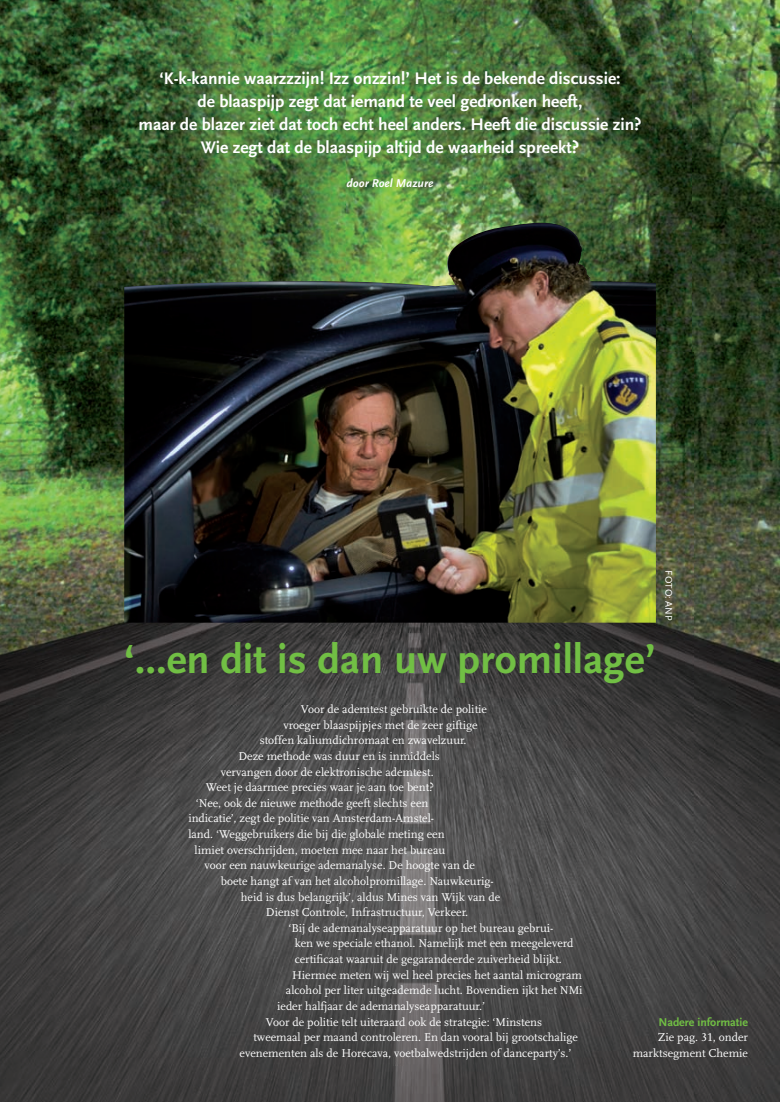
<style>
.page{position:relative;width:780px;height:1102px;background:#fff}
.page>*{position:absolute;margin:0;border:0;box-sizing:border-box;transform-origin:0 0}
.t1{font:700 42.5px "LG Scala Sans";color:#71bf44}
.t2{font:700 17.5px/23.1px "LG Scala Sans";color:#fff;text-align:center}
.t3{font:11.88px/15.6px "LG Scala";color:#fff;text-align:right}
.t4{font:700 11.88px "LG Scala Sans";color:#71bf44}
.t5{font:italic 700 11.88px "LG Scala Sans";color:#fff}
.t6{font:10px "LG Scala Sans";color:#fff}
</style>
<div class="page">
<img style="left:0;top:0;width:780px;height:1102px">
<svg style="left:394px;top:1058px;width:10px;height:7px"></svg>
<img style="left:124px;top:223px;width:532px;height:400px">
<p class="t2" style="left:138px;top:67px;width:504px">‘K-k-kannie waarzzzijn! Izz onzzin!’ Het is de bekende discussie:<br>de blaaspijp zegt dat iemand te veel gedronken heeft,<br>maar de blazer ziet dat toch echt heel anders. Heeft die discussie zin?<br>Wie zegt dat de blaaspijp altijd de waarheid spreekt?</p>
<p class="t5" style="left:346px;top:177px;width:88px">door Roel Mazure</p>
<h1 class="t1" style="left:124px;top:636px;width:533px">‘...en dit is dan uw promillage’</h1>
<p class="t6" style="left:674px;top:570px;width:51px;rotate:90deg">FOTO: ANP</p>
<p class="t3" style="left:301px;top:702px;width:187px">Voor de ademtest gebruikte de politie</p>
<p class="t3" style="left:283px;top:717px;width:196px">vroeger blaaspijpjes met de zeer giftige</p>
<p class="t3" style="left:260px;top:733px;width:208px">stoffen kaliumdichromaat en zwavelzuur.</p>
<p class="t3" style="left:238px;top:748px;width:203px">Deze methode was duur en is inmiddels</p>
<p class="t3" style="left:221px;top:764px;width:214px">vervangen door de elektronische ademtest.</p>
<p class="t3" style="left:206px;top:780px;width:230px">Weet je daarmee precies waar je aan toe bent?</p>
<p class="t3" style="left:196px;top:795px;width:234px">‘Nee, ook de nieuwe methode geeft slechts een</p>
<p class="t3" style="left:188px;top:811px;width:247px">indicatie’, zegt de politie van Amsterdam-Amstel-</p>
<p class="t3" style="left:188px;top:827px;width:258px">land. ‘Weggebruikers die bij die globale meting een</p>
<p class="t3" style="left:195px;top:842px;width:252px">limiet overschrijden, moeten mee naar het bureau</p>
<p class="t3" style="left:205px;top:858px;width:272px">voor een nauwkeurige ademanalyse. De hoogte van de</p>
<p class="t3" style="left:221px;top:873px;width:274px">boete hangt af van het alcoholpromillage. Nauwkeurig-</p>
<p class="t3" style="left:241px;top:889px;width:261px">heid is dus belangrijk’, aldus Mines van Wijk van de</p>
<p class="t3" style="left:266px;top:905px;width:204px">Dienst Controle, Infrastructuur, Verkeer.</p>
<p class="t3" style="left:288px;top:920px;width:266px">‘Bij de ademanalyseapparatuur op het bureau gebrui-</p>
<p class="t3" style="left:295px;top:936px;width:280px">ken we speciale ethanol. Namelijk met een meegeleverd</p>
<p class="t3" style="left:295px;top:952px;width:269px">certificaat waaruit de gegarandeerde zuiverheid blijkt.</p>
<p class="t3" style="left:292px;top:967px;width:291px">Hiermee meten wij wel heel precies het aantal microgram</p>
<p class="t3" style="left:286px;top:983px;width:298px">alcohol per liter uitgeademde lucht. Bovendien ijkt het NMi</p>
<p class="t3" style="left:277px;top:998px;width:209px">ieder halfjaar de ademanalyseapparatuur.’</p>
<p class="t3" style="left:266px;top:1014px;width:278px">Voor de politie telt uiteraard ook de strategie: ‘Minstens</p>
<p class="t3" style="left:253px;top:1030px;width:326px">tweemaal per maand controleren. En dan vooral bij grootschalige</p>
<p class="t3" style="left:240px;top:1045px;width:333px">evenementen als de Horecava, voetbalwedstrijden of danceparty’s.’</p>
<p class="t4" style="left:658px;top:1015px;width:91px">Nadere informatie</p>
<p class="t3" style="left:632px;top:1030px;width:117px">Zie pag. 31, onder marktsegment Chemie</p>
</div>
